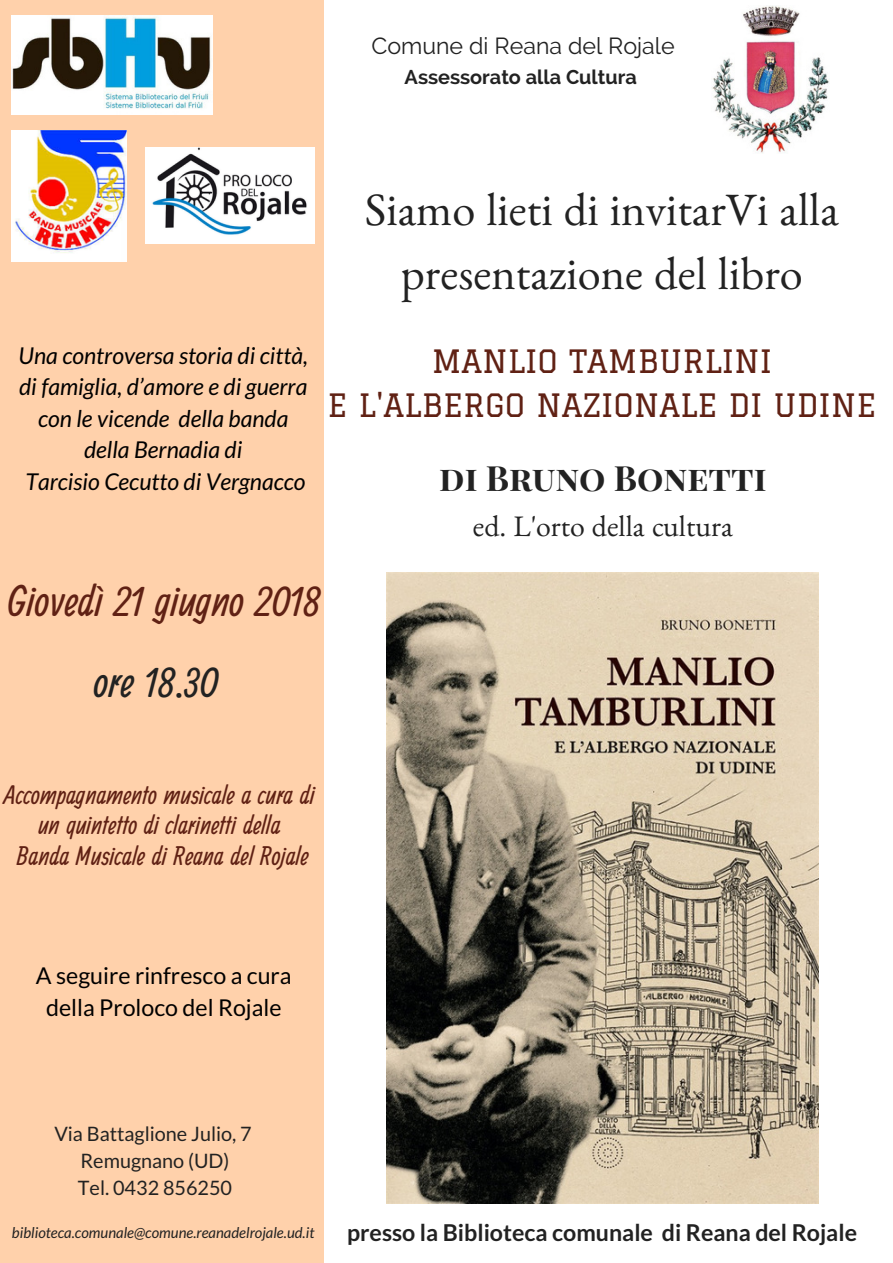
<style>
.page{position:relative;width:893px;height:1263px;background:#fff}
.page>*{position:absolute;margin:0;border:0;box-sizing:border-box;transform-origin:0 0}
.t1{font:46.35px/64.2px "Benne";color:#222;text-align:center}
.t2{font:46.35px "Ranga";color:#602114}
.t3{font:46.35px "Ranga";color:#222}
.t4{font:700 34.8px "Playfair Display SC";color:#222}
.t5{font:31.5px/44px "Graduate";color:#602114;text-align:center}
.t6{font:29.85px "Benne";color:#222}
.t7{font:28.2px/30.5px "Ranga";color:#602114;text-align:center}
.t8{font:italic 23.25px/31.5px "Lato";color:#000;text-align:center}
.t9{font:23.25px/31.5px "Lato";color:#000;text-align:center}
.t10{font:700 23.25px "Lato";color:#222}
.t11{font:23.25px "Raleway";color:#222}
.t12{font:19.8px/27px "Lato";color:#222;text-align:center}
.t13{font:700 19.8px "Raleway";color:#222}
.t14{font:italic 14.85px "Lato";color:#222}
</style>
<div class="page">
<div style="left:0;top:0;width:324px;height:1263px;background:#ffd1ab"></div>
<img style="left:712px;top:6px;width:118px;height:147px">
<img style="left:11px;top:16px;width:202px;height:99px">
<img style="left:11px;top:131px;width:115px;height:130px">
<img style="left:386px;top:572px;width:433px;height:632px">
<img style="left:145px;top:147px;width:169px;height:96px">
<p class="t11" style="left:371px;top:32px;width:305px">Comune di Reana del Rojale</p>
<p class="t13" style="left:405px;top:66px;width:234px">Assessorato alla Cultura</p>
<p class="t8" style="left:19px;top:339px;width:291px">Una controversa storia di città, di famiglia, d’amore e di guerra con le vicende della banda della Bernadia di<br>Tarcisio Cecutto di Vergnacco</p>
<h1 class="t1" style="left:365px;top:187px;width:476px">Siamo lieti di invitarVi alla presentazione del libro</h1>
<h3 class="t5" style="left:328px;top:339px;width:550px">MANLIO TAMBURLINI<br>E L'ALBERGO NAZIONALE DI UDINE</h3>
<h2 class="t4" style="left:439px;top:453px;width:329px">di Bruno Bonetti</h2>
<p class="t6" style="left:473px;top:517px;width:262px">ed. L'orto della cultura</p>
<h1 class="t2" style="left:8px;top:570px;width:314px">Giovedì 21 giugno 2018</h1>
<h1 class="t3" style="left:94px;top:651px;width:126px">ore 18.30</h1>
<p class="t7" style="left:4px;top:781px;width:312px">Accompagnamento musicale a cura di un quintetto di clarinetti della<br>Banda Musicale di Reana del Rojale</p>
<p class="t9" style="left:36px;top:959px;width:257px">A seguire rinfresco a cura della Proloco del Rojale</p>
<p class="t12" style="left:54px;top:1119px;width:199px">Via Battaglione Julio, 7<br>Remugnano (UD)<br>Tel. 0432 856250</p>
<p class="t14" style="left:12px;top:1223px;width:304px">biblioteca.comunale@comune.reanadelrojale.ud.it</p>
<p class="t10" style="left:347px;top:1218px;width:511px">presso la Biblioteca comunale di Reana del Rojale</p>
</div>
